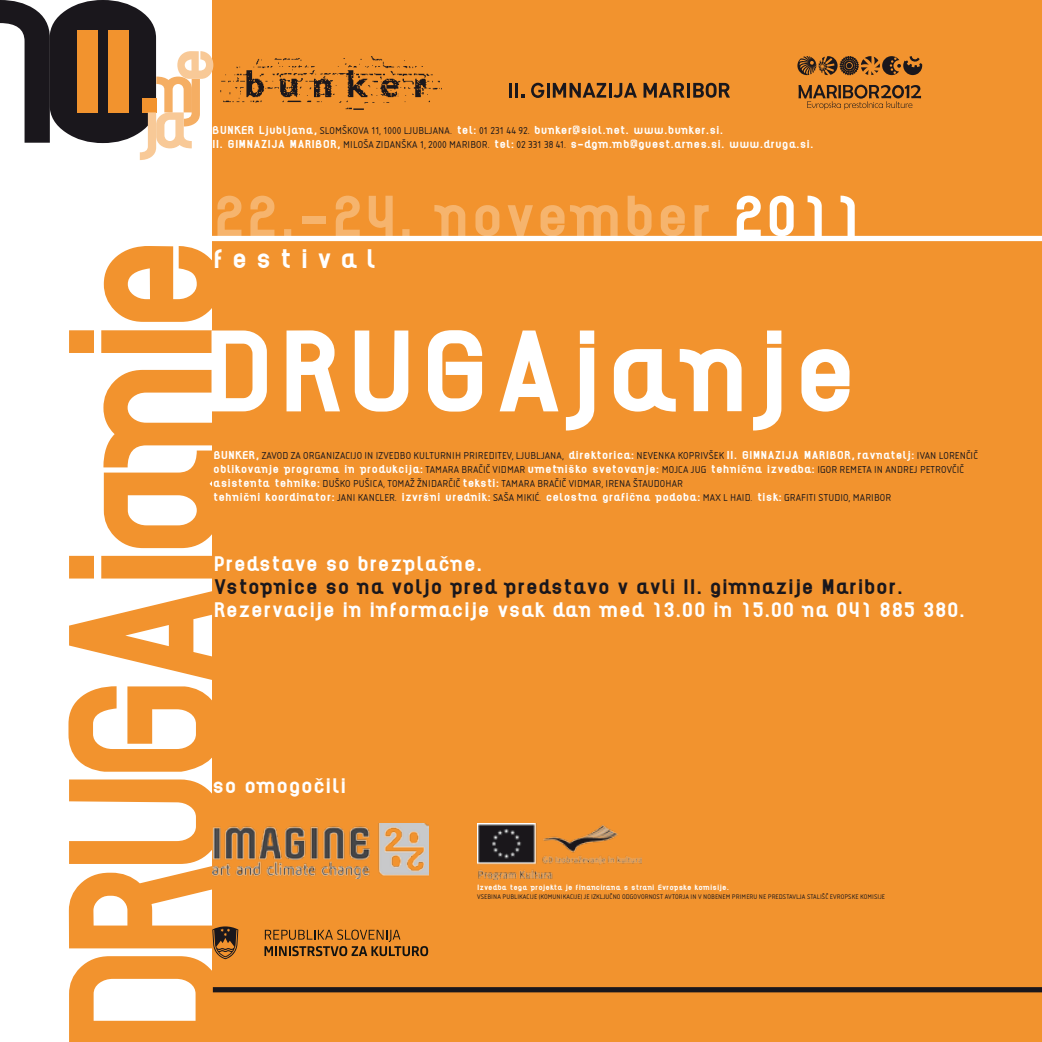
<style>
.page{position:relative;width:1042px;height:1042px;background:#fff}
.page>*{position:absolute;margin:0;border:0;box-sizing:border-box;transform-origin:0 0}
.t1{font:196.35px "XA Ikelso Bisbold";letter-spacing:-.145em;color:#f2932e;scale:.84 1}
.t2{font:105px "XA Ikelso Bisbold";letter-spacing:-.005em;color:#fff}
.t3{font:52.5px "XA Ikelso Bisbold";letter-spacing:-.005em;color:#f6b46d}
.t4{font:24.5px "XA Ikelso Bisbold";letter-spacing:.335em;color:#fff}
.t5{font:19.25px "XA Ikelso Bisbold";letter-spacing:-.005em;color:#fff}
.t6{font:19.25px "XA Ikelso Bisbold";letter-spacing:-.005em;color:#1a171c}
.t7{font:10.5px "XA Ikelso Bisbold";color:#fff}
.t8{font:10.5px "Isonorm DOT";letter-spacing:.015em;color:#1a171c}
.t9{font:7px "Isonorm DOT";letter-spacing:.015em;color:#1a171c}
.t10{font:7px "XA Ikelso Bisbold";color:#fff}
.s1{font-family:"XA Ikelso Bisbold";color:#fff}
.s2{font-family:"Isonorm DOT";color:#1a171c}
.s3{color:#fff}
</style>
<div class="page">
<div style="left:213px;top:0;width:829px;height:1042px;background:#f2932e"></div>
<svg style="left:0;top:0;width:213px;height:160px"></svg>
<div style="left:213px;top:987px;width:829px;height:5px;background:#1a171c"></div>
<div style="left:0;top:236px;width:1042px;height:5px;background:#fff"></div>
<img style="left:212px;top:823px;width:216px;height:55px">
<img style="left:213px;top:56px;width:229px;height:54px">
<svg style="left:509px;top:83px;width:2px;height:15px"></svg>
<hr style="left:515px;top:83px;width:3px;height:15px;background:#1a171c">
<svg style="left:531px;top:83px;width:13px;height:15px"></svg>
<hr style="left:547px;top:83px;width:3px;height:15px;background:#1a171c">
<svg style="left:553px;top:83px;width:84px;height:15px"></svg>
<svg style="left:643px;top:83px;width:41px;height:15px"></svg>
<hr style="left:687px;top:83px;width:3px;height:15px;background:#1a171c">
<svg style="left:693px;top:83px;width:37px;height:15px"></svg>
<img style="left:477px;top:823px;width:164px;height:56px">
<svg style="left:264px;top:929px;width:164px;height:27px"></svg>
<svg style="left:212px;top:926px;width:26px;height:33px"></svg>
<svg style="left:797px;top:56px;width:125px;height:19px"></svg>
<svg style="left:798px;top:85px;width:123px;height:24px"></svg>
<p class="t8" style="left:212px;top:124px;width:203px"><span class="s1">BU NKER Ljubljana,</span> SLOMŠKOVA 11, 1000 LJUBLJANA</p>
<p class="t7" style="left:450px;top:124px;width:275px"><span class="s2">.</span> tel: <span class="s2">01 231 44 92.</span> bunker@siol.net. www.bunker.si.</p>
<p class="t7" style="left:212px;top:138px;width:175px">II. GIMNAZIJA MARIBOR, <span class="s2">MILOŠA ZIDANŠKA</span></p>
<p class="t8" style="left:420px;top:138px;width:43px">1, 2000 MARIB</p>
<p class="t7" style="left:476px;top:138px;width:339px"><span class="s2">OR.</span> tel: <span class="s2">02 331 38 41.</span> s-dgm.mb@guest.arnes.si. www.druga.si.</p>
<h3 class="t3" style="left:213px;top:187px;width:653px">22.-24. november <span class="s3">2011</span></h3>
<h3 class="t4" style="left:213px;top:245px;width:165px">festival</h3>
<h1 class="t1" style="left:37px;top:1059px;width:989px;rotate:-90deg">drugajanje</h1>
<h2 class="t2" style="left:201px;top:314px;width:71px">DRUGA</h2>
<h2 class="t2" style="left:565px;top:314px;width:296px">janje</h2>
<p class="t8" style="left:213px;top:450px;width:102px"><span class="s1">BU NKER,</span> ZAVOD ZA ORGANIZACIJ</p>
<p class="t8" style="left:357px;top:450px;width:25px">O IN IZVEDB</p>
<p class="t8" style="left:406px;top:450px;width:14px">O KULTURNIH</p>
<p class="t8" style="left:463px;top:450px;width:6px">PRIREDITEV</p>
<p class="t8" style="left:512px;top:450px;width:15px">, LJUBLJANA,</p>
<p class="t7" style="left:568px;top:450px;width:81px">direktorica: <span class="s2">NEVENKA</span></p>
<p class="t8" style="left:678px;top:450px;width:17px">KOPRIVŠEK</p>
<p class="t7" style="left:726px;top:450px;width:200px">II. GIMNAZIJA MARIBOR, ravnatelj: <span class="s2">IVAN</span></p>
<p class="t8" style="left:939px;top:450px;width:40px">LORENČIČ</p>
<p class="t7" style="left:213px;top:464px;width:224px">oblikovanje programa in produkcija: <span class="s2">TAMARA</span></p>
<p class="t8" style="left:461px;top:464px;width:43px">BRAČI Č VIDMAR</p>
<p class="t7" style="left:527px;top:464px;width:324px">umetniško svetovanje: <span class="s2">MOJCA JUG</span> tehnična izvedba: <span class="s2">IGOR REMETA</span></p>
<p class="t8" style="left:874px;top:464px;width:23px">IN ANDREJ</p>
<p class="t8" style="left:920px;top:464px;width:45px">PETROVČIČ</p>
<p class="t7" style="left:213px;top:478px;width:152px">asistenta tehnike: <span class="s2">DUŠKO PUŠICA</span></p>
<p class="t8" style="left:383px;top:478px;width:21px">, TOMAŽ</p>
<p class="t8" style="left:417px;top:478px;width:11px">ŽNIDAR</p>
<p class="t8" style="left:448px;top:478px;width:65px">ČIČ <span class="s1">teksti:</span> TAMARA</p>
<p class="t8" style="left:537px;top:478px;width:43px">BRAČI Č VIDMAR</p>
<p class="t8" style="left:601px;top:478px;width:14px">, IRENA</p>
<p class="t8" style="left:633px;top:478px;width:12px">ŠTAUD</p>
<p class="t8" style="left:660px;top:478px;width:12px">OHAR</p>
<p class="t7" style="left:213px;top:492px;width:157px">tehnični koordinator: <span class="s2">JANI KANCLER</span></p>
<p class="t7" style="left:395px;top:492px;width:315px"><span class="s2">.</span> izvršni urednik: <span class="s2">SAŠA MIKIĆ.</span> celostna grafična podoba: <span class="s2">MAX</span></p>
<p class="t8" style="left:723px;top:492px;width:13px">L HAID</p>
<p class="t8" style="left:750px;top:492px;width:45px">. <span class="s1">tisk:</span> GRAFITI</p>
<p class="t8" style="left:818px;top:492px;width:6px">STUDI</p>
<p class="t8" style="left:843px;top:492px;width:23px">O, MARIB</p>
<p class="t8" style="left:880px;top:492px;width:11px">OR</p>
<h3 class="t5" style="left:213px;top:553px;width:271px">Predstave so brezplačne.</h3>
<h3 class="t6" style="left:213px;top:576px;width:691px">Vstopnice so na voljo pred predstavo v avli II. gimnazije Maribor.</h3>
<h3 class="t5" style="left:213px;top:599px;width:753px">Rezervacije in informacije vsak dan med 13.00 in 15.00 na 041 885 380.</h3>
<h3 class="t5" style="left:212px;top:775px;width:136px">so omogočili</h3>
<p class="t10" style="left:477px;top:883px;width:253px">Izvedba tega projekta je financirana s strani Evropske komisije.</p>
<p class="t9" style="left:477px;top:892px;width:9px">VSEBINA</p>
<p class="t9" style="left:502px;top:892px;width:5px">PUBLIKACIJE</p>
<p class="t9" style="left:539px;top:892px;width:14px">(KOMUNIKACIJE</p>
<p class="t9" style="left:581px;top:892px;width:15px">) JE IZKLJU</p>
<p class="t9" style="left:610px;top:892px;width:107px">ČNO ODGOVORNOST AVTORJA IN V NOBENEM</p>
<p class="t9" style="left:732px;top:892px;width:5px">PRIMERU</p>
<p class="t9" style="left:759px;top:892px;width:14px">NE PREDSTAVLJA</p>
<p class="t9" style="left:807px;top:892px;width:4px">STALIŠ</p>
<p class="t9" style="left:825px;top:892px;width:24px">Č EVROPSKE</p>
<p class="t9" style="left:860px;top:892px;width:12px">KOMISIJE</p>
</div>
